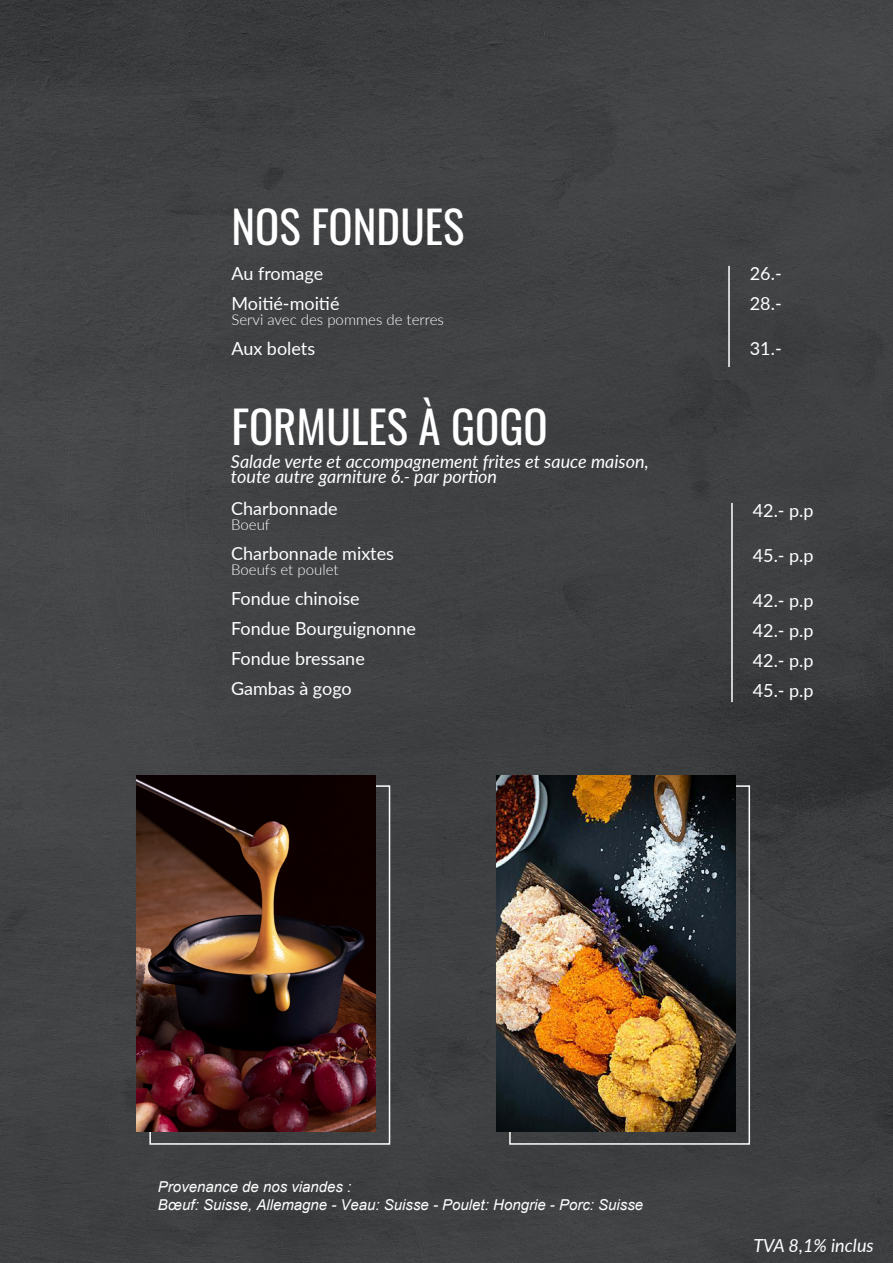
<style>
.page{position:relative;width:893px;height:1263px;background:#404143}
.page>*{position:absolute;margin:0;border:0;box-sizing:border-box;transform-origin:0 0}
._32pt_Size_Align_Left{font:45px "Oswald";color:#fff}
._12pt_Size_Align_Left{font:18px "Lato";color:#fff}
._12pt_Size_Align_Left-2{font:italic 18px "Lato";color:#fff}
.t1{font:italic 15px/18px "Arial";color:#fff}
._12pt_Size_Align_Left-3{font:300 15px "Lato";color:#fff}
</style>
<div class="page">
<hr style="left:728px;top:266px;width:2px;height:101px;background:#fff">
<hr style="left:731px;top:503px;width:2px;height:199px;background:#fff">
<div style="left:149px;top:785px;width:241px;height:360px;border:2px solid #fff"></div>
<img style="left:136px;top:775px;width:240px;height:357px">
<div style="left:509px;top:785px;width:241px;height:360px;border:2px solid #fff"></div>
<img style="left:496px;top:775px;width:240px;height:357px">
<p class="_32pt_Size_Align_Left" style="left:231px;top:186px;width:234px">NOS FONDUES</p>
<p class="_12pt_Size_Align_Left" style="left:231px;top:260px;width:93px">Au fromage</p>
<p class="_12pt_Size_Align_Left" style="left:231px;top:290px;width:110px">Moitié-moitié</p>
<p class="_12pt_Size_Align_Left-3" style="left:231px;top:309px;width:214px">Servi avec des pommes de terres</p>
<p class="_12pt_Size_Align_Left" style="left:231px;top:335px;width:85px">Aux bolets</p>
<p class="_32pt_Size_Align_Left" style="left:231px;top:387px;width:318px">FORMULES À GOGO</p>
<p class="_12pt_Size_Align_Left-2" style="left:231px;top:448px;width:419px">Salade verte et accompagnement frites et sauce maison,</p>
<p class="_12pt_Size_Align_Left-2" style="left:231px;top:463px;width:268px">toute autre garniture 6.- par portion</p>
<p class="_12pt_Size_Align_Left" style="left:231px;top:496px;width:108px">Charbonnade</p>
<p class="_12pt_Size_Align_Left-3" style="left:231px;top:515px;width:40px">Boeuf</p>
<p class="_12pt_Size_Align_Left" style="left:231px;top:541px;width:164px">Charbonnade mixtes</p>
<p class="_12pt_Size_Align_Left-3" style="left:231px;top:560px;width:109px">Boeufs et poulet</p>
<p class="_12pt_Size_Align_Left" style="left:231px;top:586px;width:130px">Fondue chinoise</p>
<p class="_12pt_Size_Align_Left" style="left:231px;top:616px;width:186px">Fondue Bourguignonne</p>
<p class="_12pt_Size_Align_Left" style="left:231px;top:646px;width:135px">Fondue bressane</p>
<p class="_12pt_Size_Align_Left" style="left:231px;top:676px;width:122px">Gambas à gogo</p>
<p class="_12pt_Size_Align_Left" style="left:750px;top:260px;width:33px">26.-</p>
<p class="_12pt_Size_Align_Left" style="left:750px;top:290px;width:33px">28.-</p>
<p class="_12pt_Size_Align_Left" style="left:750px;top:335px;width:33px">31.-</p>
<p class="_12pt_Size_Align_Left" style="left:753px;top:497px;width:62px">42.- p.p</p>
<p class="_12pt_Size_Align_Left" style="left:753px;top:542px;width:62px">45.- p.p</p>
<p class="_12pt_Size_Align_Left" style="left:753px;top:587px;width:62px">42.- p.p</p>
<p class="_12pt_Size_Align_Left" style="left:753px;top:617px;width:62px">42.- p.p</p>
<p class="_12pt_Size_Align_Left" style="left:753px;top:647px;width:62px">42.- p.p</p>
<p class="_12pt_Size_Align_Left" style="left:753px;top:677px;width:62px">45.- p.p</p>
<p class="t1" style="left:158px;top:1177px;width:487px">Provenance de nos viandes :<br>Bœuf: Suisse, Allemagne - Veau: Suisse - Poulet: Hongrie - Porc: Suisse</p>
<p class="_12pt_Size_Align_Left-2" style="left:753px;top:1232px;width:122px">TVA 8,1% inclus</p>
</div>
